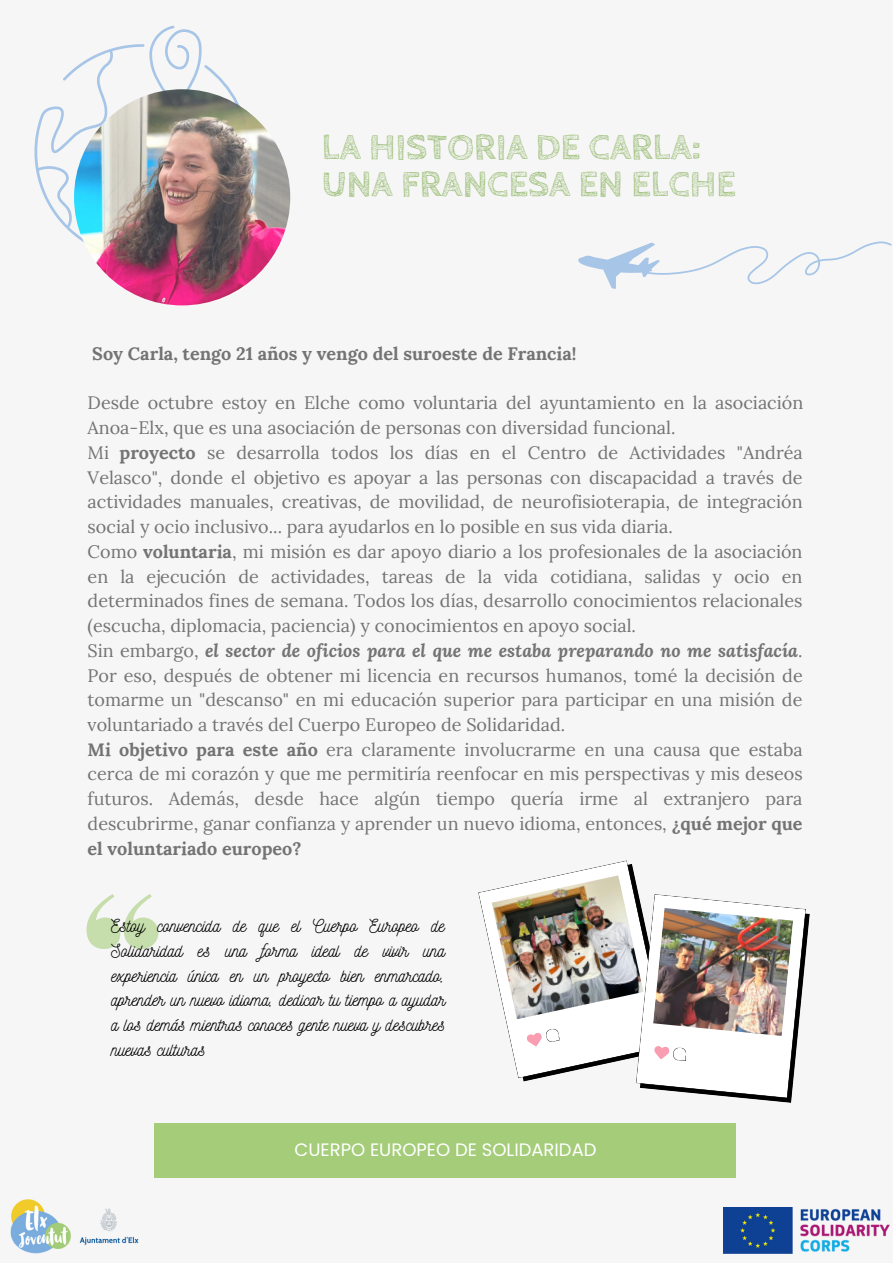
<style>
.page{position:relative;width:893px;height:1264px;background:#fff}
.page>*{position:absolute;margin:0;border:0;box-sizing:border-box;transform-origin:0 0}
.t1{font:700 37.5px/37px "Cabin Sketch";color:#a6c485}
.t2{font:18px/24.8px "Lora";color:#737373}
.t3{font:18px/24.8px "Nickainley";color:#000;text-align:justify}
.t4{font:700 18px "Lora";color:#737373}
.t5{font:18px "Poppins";color:#fff}
.s1{font-weight:700}
.s2{font-weight:700;font-style:italic}
</style>
<div class="page">
<div style="left:0;top:0;width:892px;height:1262px;background:#f6f6f6"></div>
<svg style="left:34px;top:51px;width:216px;height:192px"></svg>
<svg style="left:60px;top:184px;width:4px;height:11px"></svg>
<svg style="left:104px;top:26px;width:102px;height:96px"></svg>
<div style="left:154px;top:1123px;width:581px;height:54px;background:#a4cc79"></div>
<img style="left:723px;top:1207px;width:167px;height:46px">
<img style="left:10px;top:1199px;width:129px;height:54px">
<img style="left:478px;top:860px;width:332px;height:243px">
<img style="left:74px;top:89px;width:216px;height:216px;border-radius:50%">
<svg style="left:86px;top:894px;width:72px;height:55px"></svg>
<svg style="left:578px;top:241px;width:313px;height:48px"></svg>
<h1 class="t1" style="left:322px;top:129px;width:415px">LA HISTORIA DE CARLA:<br>UNA FRANCESA EN ELCHE</h1>
<p class="t4" style="left:92px;top:342px;width:485px">Soy Carla, tengo 21 años y vengo del suroeste de Francia!</p>
<p class="t2" style="left:88px;top:390px;width:717px">Desde octubre estoy en Elche como voluntaria del ayuntamiento en la asociación Anoa-Elx, que es una asociación de personas con diversidad funcional.<br>Mi <span class="s1">proyecto</span> se desarrolla todos los días en el Centro de Actividades "Andréa Velasco", donde el objetivo es apoyar a las personas con discapacidad a través de actividades manuales, creativas, de movilidad, de neurofisioterapia, de integración social y ocio inclusivo... para ayudarlos en lo posible en sus vida diaria.<br>Como <span class="s1">voluntaria</span>, mi misión es dar apoyo diario a los profesionales de la asociación en la ejecución de actividades, tareas de la vida cotidiana, salidas y ocio en determinados fines de semana. Todos los días, desarrollo conocimientos relacionales (escucha, diplomacia, paciencia) y conocimientos en apoyo social.<br>Sin embargo, <span class="s2">el sector de oficios para el que me estaba preparando no me satisfacía</span>.<br>Por eso, después de obtener mi licencia en recursos humanos, tomé la decisión de tomarme un "descanso" en mi educación superior para participar en una misión de voluntariado a través del Cuerpo Europeo de Solidaridad.<br><span class="s1">Mi objetivo para este año</span> era claramente involucrarme en una causa que estaba cerca de mi corazón y que me permitiría reenfocar en mis perspectivas y mis deseos futuros. Además, desde hace algún tiempo quería irme al extranjero para descubrirme, ganar confianza y aprender un nuevo idioma, entonces, <span class="s1">¿qué mejor que el voluntariado europeo?</span></p>
<p class="t3" style="left:111px;top:912px;width:335px">Estoy convencida de que el Cuerpo Europeo de Solidaridad es una forma ideal de vivir una experiencia única en un proyecto bien enmarcado, aprender un nuevo idioma, dedicar tu tiempo a ayudar a los demás mientras conoces gente nueva y descubres nuevas culturas</p>
<p class="t5" style="left:294px;top:1136px;width:303px">CUERPO EUROPEO DE SOLIDARIDAD</p>
</div>
